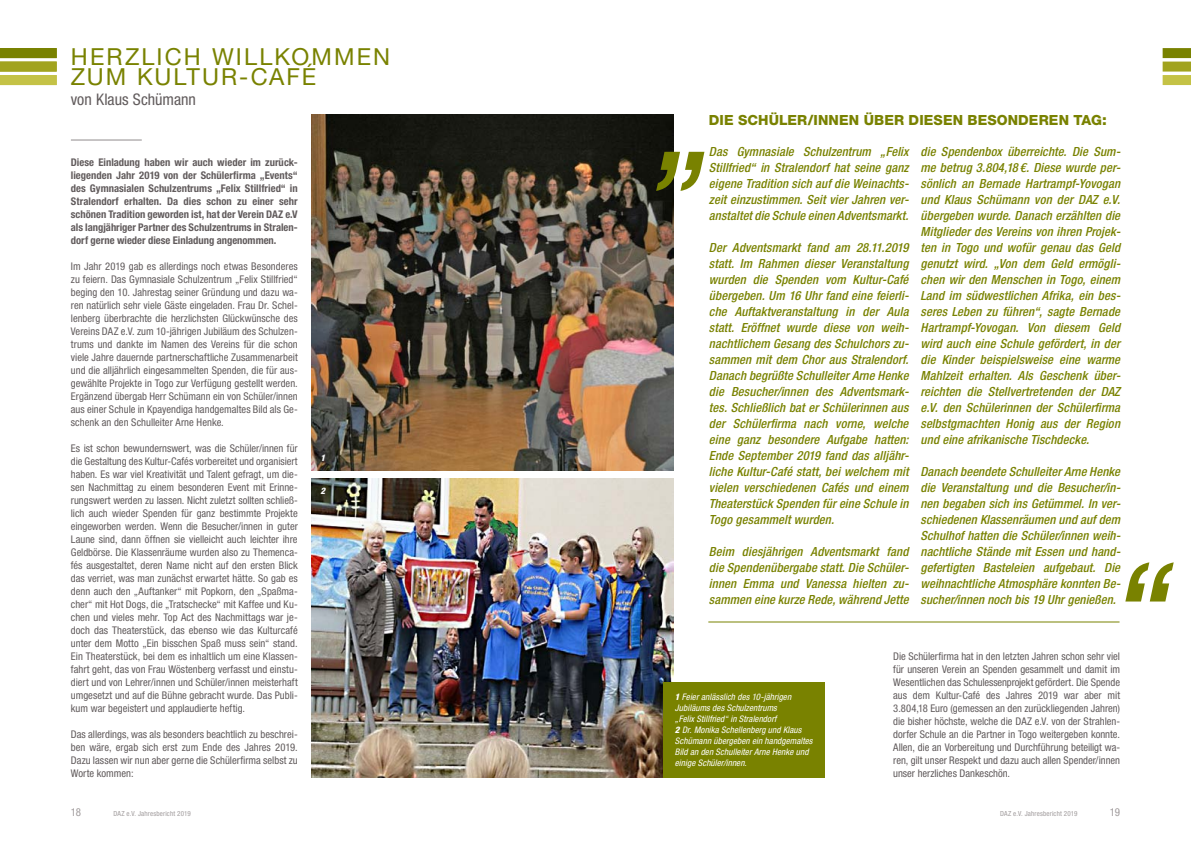
<style>
.page{position:relative;width:1191px;height:842px;background:#fff}
.page>*{position:absolute;margin:0;border:0;box-sizing:border-box;transform-origin:0 0}
.t1{font:italic 500 condensed 136.8px "Helvetica Neue LT Std";color:#798200}
.t2{font:23.5px/20px "Helvetica Neue LT Std";letter-spacing:.085em;color:#798200}
.t3{font:condensed 16px "Helvetica Neue LT Std";color:#615b5c}
.t4{font:800 14px "Helvetica Neue LT Std";letter-spacing:.005em;color:#798200}
.t5{font:italic 500 condensed 12.6px/16px "Helvetica Neue LT Std";letter-spacing:.01em;color:#798200;text-align:justify}
.t6{font:condensed 11px "Helvetica Neue LT Std";color:#a09b9c}
.t7{font:condensed 10.6px/13px "Helvetica Neue LT Std";color:#615b5c;text-align:justify}
.t8{font:700 condensed 10.6px/13px "Helvetica Neue LT Std";color:#615b5c;text-align:justify}
.t9{font:italic condensed 9px/11px "Helvetica Neue LT Std";letter-spacing:.01em;color:#fff}
.t10{font:italic 800 condensed 9px "Helvetica Neue LT Std";color:#fff}
.t11{font:condensed 7px "Helvetica Neue LT Std";letter-spacing:.025em;color:#a09b9c}
.s1{font-size:15px}
.s2{font-weight:800}
</style>
<div class="page">
<div style="left:1162px;top:48px;width:29px;height:10px;background:#798200"></div>
<div style="left:1162px;top:62px;width:29px;height:10px;background:#a1a31e"></div>
<div style="left:1162px;top:75px;width:29px;height:10px;background:#c4c246"></div>
<img style="left:312px;top:114px;width:361px;height:357px">
<img style="left:312px;top:478px;width:361px;height:299px">
<div style="left:0;top:48px;width:57px;height:10px;background:#798200"></div>
<div style="left:0;top:62px;width:57px;height:10px;background:#a1a31e"></div>
<div style="left:0;top:75px;width:57px;height:10px;background:#c4c246"></div>
<div style="left:663px;top:682px;width:162px;height:95px;background:#798200"></div>
<hr style="left:71px;top:140px;width:71px;height:1px;background:#908b8c">
<hr style="left:708px;top:621px;width:411px;height:1px;background:#798200">
<h2 class="t2" style="left:71px;top:46px;width:321px">H ERZLICH WILLKOMMEN<br>ZUM KULTUR-CAFÉ</h2>
<h3 class="t3" style="left:71px;top:90px;width:127px">von Klaus Schümann</h3>
<p class="t8" style="left:71px;top:156px;width:228px">Diese Einladung haben wir auch wieder im zurück&shy;liegenden Jahr 2019 von der Schülerfirma „Events“ des Gymnasialen Schulzentrums „Felix Stillfried“ in Stralendorf erhalten. Da dies schon zu einer sehr schönen Tradition geworden ist, hat der Verein DAZ e.V als langjähriger Partner des Schulzentrums in Stralen&shy;dorf gerne wieder diese Einladung angenommen.</p>
<p class="t7" style="left:71px;top:260px;width:228px">Im Jahr 2019 gab es allerdings noch etwas Besonderes zu feiern. Das Gymnasiale Schulzentrum „Felix Stillfried“ beging den 10. Jahrestag seiner Gründung und dazu wa&shy;ren natürlich sehr viele Gäste eingeladen. Frau Dr. Schel&shy;lenberg überbrachte die herzlichsten Glückwünsche des Vereins DAZ e.V. zum 10-jährigen Jubiläum des Schulzen&shy;trums und dankte im Namen des Vereins für die schon viele Jahre dauernde partnerschaftliche Zusammenarbeit und die alljährlich eingesammelten Spenden, die für aus&shy;gewählte Projekte in Togo zur Verfügung gestellt werden.<br>Ergänzend übergab Herr Schümann ein von Schüler/innen aus einer Schule in Kpayendiga handgemaltes Bild als Ge&shy;schenk an den Schulleiter Arne Henke.</p>
<p class="t7" style="left:71px;top:442px;width:228px">Es ist schon bewundernswert, was die Schüler/innen für die Gestaltung des Kultur-Cafés vorbereitet und organisiert haben. Es war viel Kreativität und Talent gefragt, um die&shy;sen Nachmittag zu einem besonderen Event mit Erinne&shy;rungswert werden zu lassen. Nicht zuletzt sollten schließ&shy;lich auch wieder Spenden für ganz bestimmte Projekte eingeworben werden. Wenn die Besucher/innen in guter Laune sind, dann öffnen sie vielleicht auch leichter ihre Geldbörse. Die Klassenräume wurden also zu Themenca&shy;fés ausgestaltet, deren Name nicht auf den ersten Blick das verriet, was man zunächst erwartet hätte. So gab es denn auch den „Auftanker“ mit Popkorn, den „Spaßma&shy;cher“ mit Hot Dogs, die „Tratschecke“ mit Kaffee und Ku&shy;chen und vieles mehr. Top Act des Nachmittags war je&shy;doch das Theaterstück, das ebenso wie das Kulturcafé unter dem Motto „Ein bisschen Spaß muss sein“ stand.<br>Ein Theaterstück, bei dem es inhaltlich um eine Klassen&shy;fahrt geht, das von Frau Wöstenberg verfasst und einstu&shy;diert und von Lehrer/innen und Schüler/innen meisterhaft umgesetzt und auf die Bühne gebracht wurde. Das Publi&shy;kum war begeistert und applaudierte heftig.</p>
<p class="t7" style="left:71px;top:728px;width:228px">Das allerdings, was als besonders beachtlich zu beschrei&shy;ben wäre, ergab sich erst zum Ende des Jahres 2019.<br>Dazu lassen wir nun aber gerne die Schülerfirma selbst zu Worte kommen:</p>
<p class="t10" style="left:320px;top:452px;width:6px">1</p>
<p class="t10" style="left:320px;top:485px;width:6px">2</p>
<h3 class="t4" style="left:709px;top:112px;width:399px">DIE SCHÜLER/INNEN ÜBER DIESEN BESONDEREN TAG<span class="s1">:</span></h3>
<p class="t5" style="left:709px;top:144px;width:201px">Das Gymnasiale Schulzentrum „Felix Stillfried“ in Stralendorf hat seine ganz eigene Tradition sich auf die Weinachts&shy;zeit einzustimmen. Seit vier Jahren ver&shy;anstaltet die Schule einen Adventsmarkt.</p>
<p class="t5" style="left:709px;top:240px;width:201px">Der Adventsmarkt fand am 28.11.2019 statt. Im Rahmen dieser Veranstaltung wurden die Spenden vom Kultur-Café übergeben. Um 16 Uhr fand eine feierli&shy;che Auftaktveranstaltung in der Aula statt. Eröffnet wurde diese von weih&shy;nachtlichem Gesang des Schulchors zu&shy;sammen mit dem Chor aus Stralendorf.<br>Danach begrüßte Schulleiter Arne Henke die Besucher/innen des Adventsmark&shy;tes. Schließlich bat er Schülerinnen aus der Schülerfirma nach vorne, welche eine ganz besondere Aufgabe hatten:<br>Ende September 2019 fand das alljähr&shy;liche Kultur-Café statt, bei welchem mit vielen verschiedenen Cafés und einem Theaterstück Spenden für eine Schule in Togo gesammelt wurden.</p>
<p class="t5" style="left:709px;top:544px;width:201px">Beim diesjährigen Adventsmarkt fand die Spendenübergabe statt. Die Schüler&shy;innen Emma und Vanessa hielten zu&shy;sammen eine kurze Rede, während Jette</p>
<h1 class="t1" style="left:651px;top:40px;width:60px">„</h1>
<p class="t5" style="left:920px;top:144px;width:201px">die Spendenbox überreichte. Die Sum&shy;me betrug 3.804,18 €. Diese wurde per&shy;sönlich an Bernade Hartrampf-Yovogan und Klaus Schümann von der DAZ e.V. übergeben wurde. Danach erzählten die Mitglieder des Vereins von ihren Projek&shy;ten in Togo und wofür genau das Geld genutzt wird. „Von dem Geld ermögli&shy;chen wir den Menschen in Togo, einem Land im südwestlichen Afrika, ein bes&shy;seres Leben zu führen“, sagte Bernade Hartrampf-Yovogan. Von diesem Geld wird auch eine Schule gefördert, in der die Kinder beispielsweise eine warme Mahlzeit erhalten. Als Geschenk über&shy;reichten die Stellvertretenden der DAZ e.V. den Schülerinnen der Schülerfirma selbstgmachten Honig aus der Region und eine afrikanische Tischdecke.</p>
<p class="t5" style="left:920px;top:464px;width:201px">Danach beendete Schulleiter Arne Henke die Veranstaltung und die Besucher/in&shy;nen begaben sich ins Getümmel. In ver&shy;schiedenen Klassenräumen und auf dem Schulhof hatten die Schüler/innen weih&shy;nachtliche Stände mit Essen und hand&shy;gefertigten Basteleien aufgebaut. Die weihnachtliche Atmosphäre konnten Be&shy;sucher/innen noch bis 19 Uhr genießen.</p>
<h1 class="t1" style="left:1103px;top:530px;width:60px">“</h1>
<p class="t9" style="left:675px;top:691px;width:139px"><span class="s2">1</span> Feier anlässlich des 10-jährigen Jubiläums des Schulzentrums<br>„Felix Stillfried“ in Stralendorf<br><span class="s2">2</span> Dr. Monika Schellenberg und Klaus Schümann übergeben ein handgemaltes Bild an den Schulleiter Arne Henke und einige Schüler/innen.</p>
<p class="t7" style="left:893px;top:650px;width:228px">Die Schülerfirma hat in den letzten Jahren schon sehr viel für unseren Verein an Spenden gesammelt und damit im Wesentlichen das Schulessenprojekt gefördert. Die Spende aus dem Kultur-Café des Jahres 2019 war aber mit 3.804,18 Euro (gemessen an den zurückliegenden Jahren) die bisher höchste, welche die DAZ e.V. von der Strahlen&shy;dorfer Schule an die Partner in Togo weitergeben konnte.<br>Allen, die an Vorbereitung und Durchführung beteiligt wa&shy;ren, gilt unser Respekt und dazu auch allen Spender/innen unser herzliches Dankeschön.</p>
<p class="t6" style="left:71px;top:806px;width:12px">18</p>
<p class="t11" style="left:113px;top:809px;width:79px">DAZ e.V. Jahresbericht 2019</p>
<p class="t11" style="left:1000px;top:809px;width:79px">DAZ e.V. Jahresbericht 2019</p>
<p class="t6" style="left:1110px;top:806px;width:12px">19</p>
</div>
